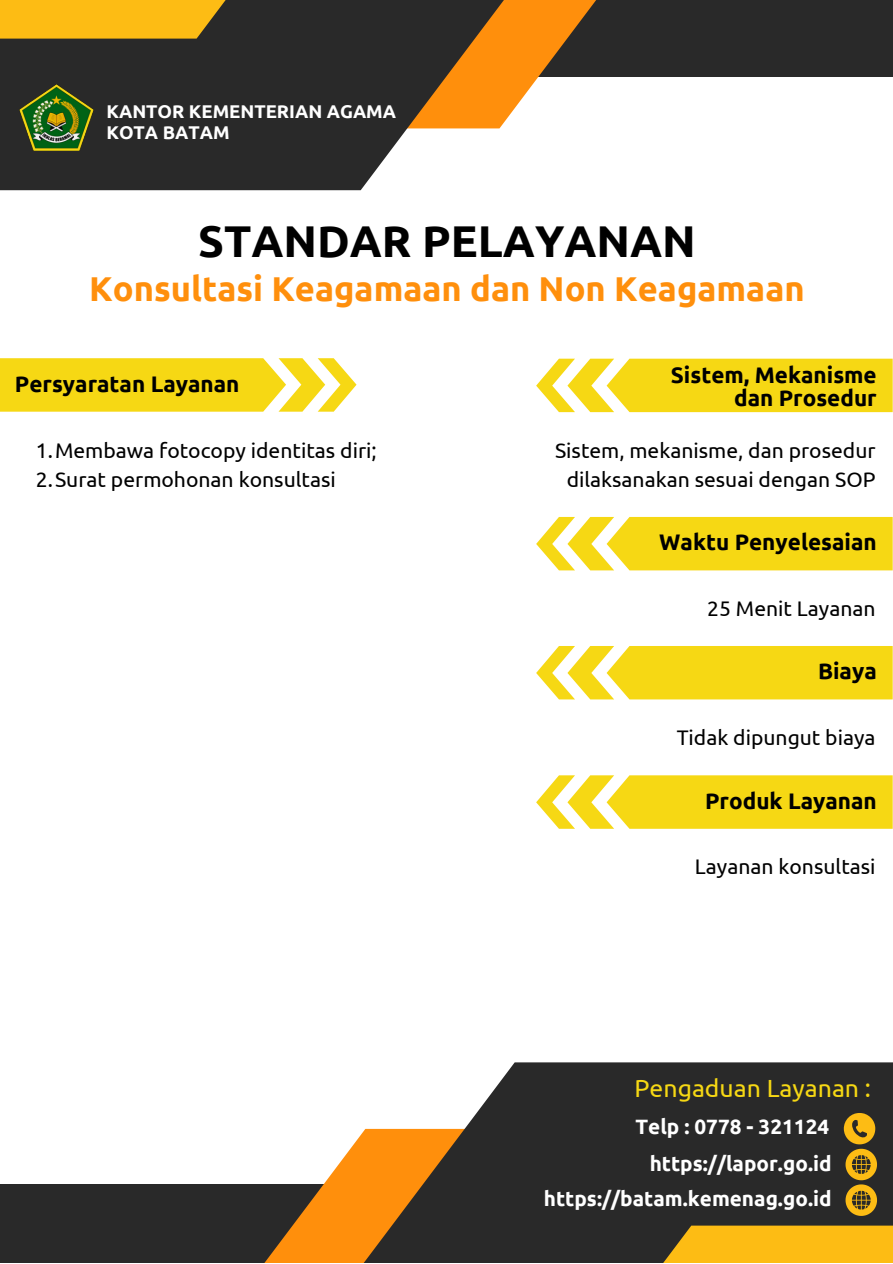
<style>
.page{position:relative;width:893px;height:1264px;background:#fff}
.page>*{position:absolute;margin:0;border:0;box-sizing:border-box;transform-origin:0 0}
.t1{font:700 44.4px "Ubuntu";color:#000}
.t2{font:700 34.5px "Ubuntu";color:#ff8f0c}
.t3{font:24.75px "Ubuntu";color:#f6d814}
.t4{font:700 22.5px/22.5px "Ubuntu";color:#000;text-align:right}
.t5{font:21.15px/29.2px "Ubuntu";color:#000;text-align:center}
.t6{font:700 20.7px "Ubuntu";color:#fff}
.t7{font:700 18.45px "Ubuntu";color:#fff}
</style>
<div class="page">
<div style="left:0;top:0;width:892px;height:77px;background:#292929"></div>
<svg style="left:515px;top:0;width:81px;height:108px"></svg>
<svg style="left:0;top:0;width:515px;height:190px;fill:#292929"></svg>
<svg style="left:0;top:0;width:237px;height:39px;background:#e3aa16"></svg>
<div style="left:0;top:1184px;width:892px;height:78px;background:#292929"></div>
<svg style="left:265px;top:1152px;width:83px;height:110px"></svg>
<svg style="left:348px;top:1062px;width:544px;height:200px;fill:#292929"></svg>
<svg style="left:647px;top:1225px;width:245px;height:37px;background:#dfa716"></svg>
<svg style="left:843px;top:1112px;width:33px;height:103px;background:#9a771d"></svg>
<svg style="left:0;top:358px;width:356px;height:53px;background:#f7dc2f"></svg>
<svg style="left:536px;top:517px;width:356px;height:53px;background:#f7dc30"></svg>
<svg style="left:536px;top:646px;width:356px;height:53px;background:#f7dc30"></svg>
<svg style="left:536px;top:775px;width:356px;height:53px;background:#f7dc31"></svg>
<svg style="left:536px;top:358px;width:356px;height:54px;background:#f7dd33"></svg>
<img style="left:19px;top:84px;width:74px;height:66px">
<p class="t7" style="left:106px;top:101px;width:291px">KANTOR KEMENTERIAN AGAMA</p>
<p class="t7" style="left:106px;top:121px;width:125px">KOTA BATAM</p>
<p class="t1" style="left:198px;top:215px;width:499px">STANDAR PELAYANAN</p>
<p class="t2" style="left:89px;top:269px;width:717px">Konsultasi Keagamaan dan Non Keagamaan</p>
<p class="t4" style="left:15px;top:372px;width:226px">Persyaratan Layanan</p>
<p class="t5" style="left:36px;top:435px;width:342px">1.Membawa fotocopy identitas diri;</p>
<p class="t5" style="left:36px;top:464px;width:301px">2.Surat permohonan konsultasi</p>
<p class="t4" style="left:670px;top:364px;width:207px">Sistem, Mekanisme dan Prosedur</p>
<p class="t5" style="left:555px;top:435px;width:322px">Sistem, mekanisme, dan prosedur dilaksanakan sesuai dengan SOP</p>
<p class="t4" style="left:659px;top:531px;width:219px">Waktu Penyelesaian</p>
<p class="t5" style="left:707px;top:593px;width:170px">25 Menit Layanan</p>
<p class="t4" style="left:817px;top:660px;width:60px">Biaya</p>
<p class="t5" style="left:676px;top:722px;width:200px">Tidak dipungut biaya</p>
<p class="t4" style="left:705px;top:789px;width:173px">Produk Layanan</p>
<p class="t5" style="left:695px;top:851px;width:182px">Layanan konsultasi</p>
<p class="t3" style="left:634px;top:1074px;width:238px">Pengaduan Layanan :</p>
<p class="t6" style="left:635px;top:1114px;width:195px">Telp : 0778 - 321124</p>
<p class="t6" style="left:649px;top:1151px;width:183px">https://lapor.go.id</p>
<p class="t6" style="left:543px;top:1186px;width:289px">https://batam.kemenag.go.id</p>
</div>
